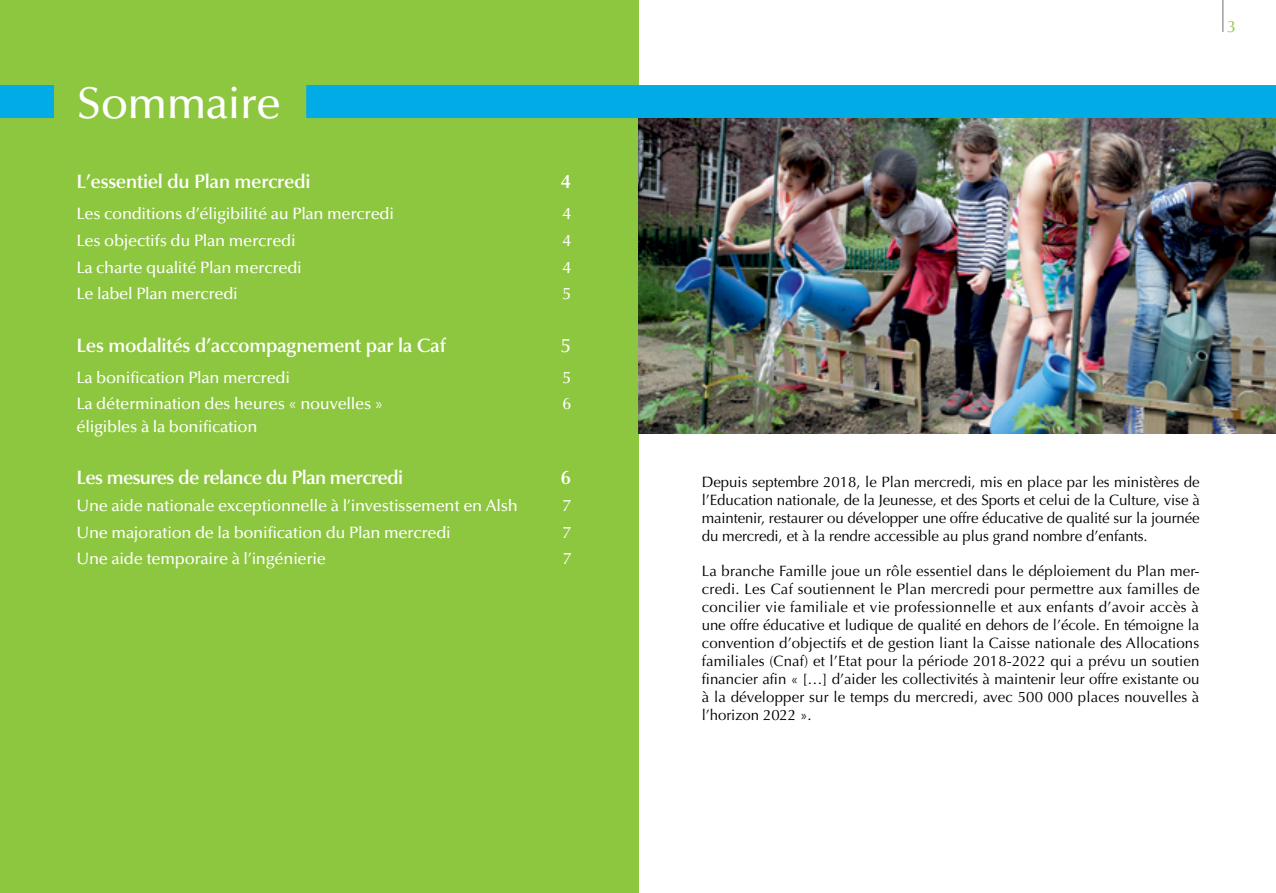
<style>
.page{position:relative;width:1276px;height:893px;background:#fff}
.page>*{position:absolute;margin:0;border:0;box-sizing:border-box;transform-origin:0 0}
.t1{font:500 45px "Optima";letter-spacing:-.015em;color:#fff}
.t2{font:600 19.5px "Optima";letter-spacing:-.02em;color:#fff}
.t3{font:600 19.5px "Optima";letter-spacing:-.04em;color:#fff}
.t4{font:500 19.5px "Optima";color:#fff}
.t5{font:500 16.5px "Optima";letter-spacing:-.02em;color:#fff}
.t6{font:16.5px "Optima";color:#8dc63f}
.t7{font:15px/18px "Optima";letter-spacing:-.01em;color:#000;text-align:justify}
</style>
<div class="page">
<hr style="left:1222px;top:0;width:1px;height:32px;background:#6d6e71">
<div style="left:0;top:0;width:638px;height:893px;background:#8dc63f"></div>
<div style="left:306px;top:85px;width:970px;height:33px;background:#00abe6"></div>
<div style="left:0;top:85px;width:54px;height:33px;background:#00abe6"></div>
<img style="left:638px;top:118px;width:638px;height:316px">
<h1 class="t1" style="left:77px;top:77px;width:206px">Sommaire</h1>
<h2 class="t2" style="left:77px;top:170px;width:235px">L’essentiel du Plan mercredi</h2>
<h2 class="t2" style="left:561px;top:170px;width:12px">4</h2>
<p class="t5" style="left:77px;top:204px;width:319px">Les conditions d’éligibilité au Plan mercredi</p>
<p class="t5" style="left:563px;top:204px;width:10px">4</p>
<p class="t5" style="left:77px;top:231px;width:220px">Les objectifs du Plan mercredi</p>
<p class="t5" style="left:563px;top:231px;width:10px">4</p>
<p class="t5" style="left:77px;top:258px;width:227px">La charte qualité Plan mercredi</p>
<p class="t5" style="left:563px;top:258px;width:10px">4</p>
<p class="t5" style="left:77px;top:285px;width:163px">Le label Plan mercredi</p>
<p class="t5" style="left:563px;top:285px;width:10px">5</p>
<h2 class="t2" style="left:77px;top:334px;width:371px">Les modalités d’accompagnement par la Caf</h2>
<h2 class="t4" style="left:561px;top:334px;width:11px">5</h2>
<p class="t5" style="left:77px;top:368px;width:215px">La bonification Plan mercredi</p>
<p class="t5" style="left:563px;top:368px;width:10px">5</p>
<p class="t5" style="left:77px;top:395px;width:308px">La détermination des heures « nouvelles »</p>
<p class="t5" style="left:563px;top:395px;width:10px">6</p>
<p class="t5" style="left:77px;top:417px;width:182px">éligibles à la bonification</p>
<h2 class="t3" style="left:77px;top:466px;width:328px">Les mesures de relance du Plan mercredi</h2>
<h2 class="t2" style="left:561px;top:466px;width:12px">6</h2>
<p class="t5" style="left:77px;top:496px;width:443px">Une aide nationale exceptionnelle à l’investissement en Alsh</p>
<p class="t5" style="left:563px;top:496px;width:10px">7</p>
<p class="t5" style="left:77px;top:523px;width:376px">Une majoration de la bonification du Plan mercredi</p>
<p class="t5" style="left:563px;top:523px;width:10px">7</p>
<p class="t5" style="left:77px;top:550px;width:251px">Une aide temporaire à l’ingénierie</p>
<p class="t5" style="left:563px;top:550px;width:10px">7</p>
<p class="t6" style="left:1227px;top:17px;width:11px">3</p>
<p class="t7" style="left:702px;top:473px;width:499px">Depuis septembre 2018, le Plan mercredi, mis en place par les ministères de l’Education nationale, de la Jeunesse, et des Sports et celui de la Culture, vise à maintenir, restaurer ou développer une offre éducative de qualité sur la journée du mercredi, et à la rendre accessible au plus grand nombre d’enfants.</p>
<p class="t7" style="left:702px;top:562px;width:499px">La branche Famille joue un rôle essentiel dans le déploiement du Plan mer&shy;credi. Les Caf soutiennent le Plan mercredi pour permettre aux familles de concilier vie familiale et vie professionnelle et aux enfants d’avoir accès à une offre éducative et ludique de qualité en dehors de l’école. En témoigne la convention d’objectifs et de gestion liant la Caisse nationale des Allocations familiales (Cnaf) et l’Etat pour la période 2018-2022 qui a prévu un soutien financier afin « […] d’aider les collectivités à maintenir leur offre existante ou à la développer sur le temps du mercredi, avec 500 000 places nouvelles à l’horizon 2022 ».</p>
</div>
